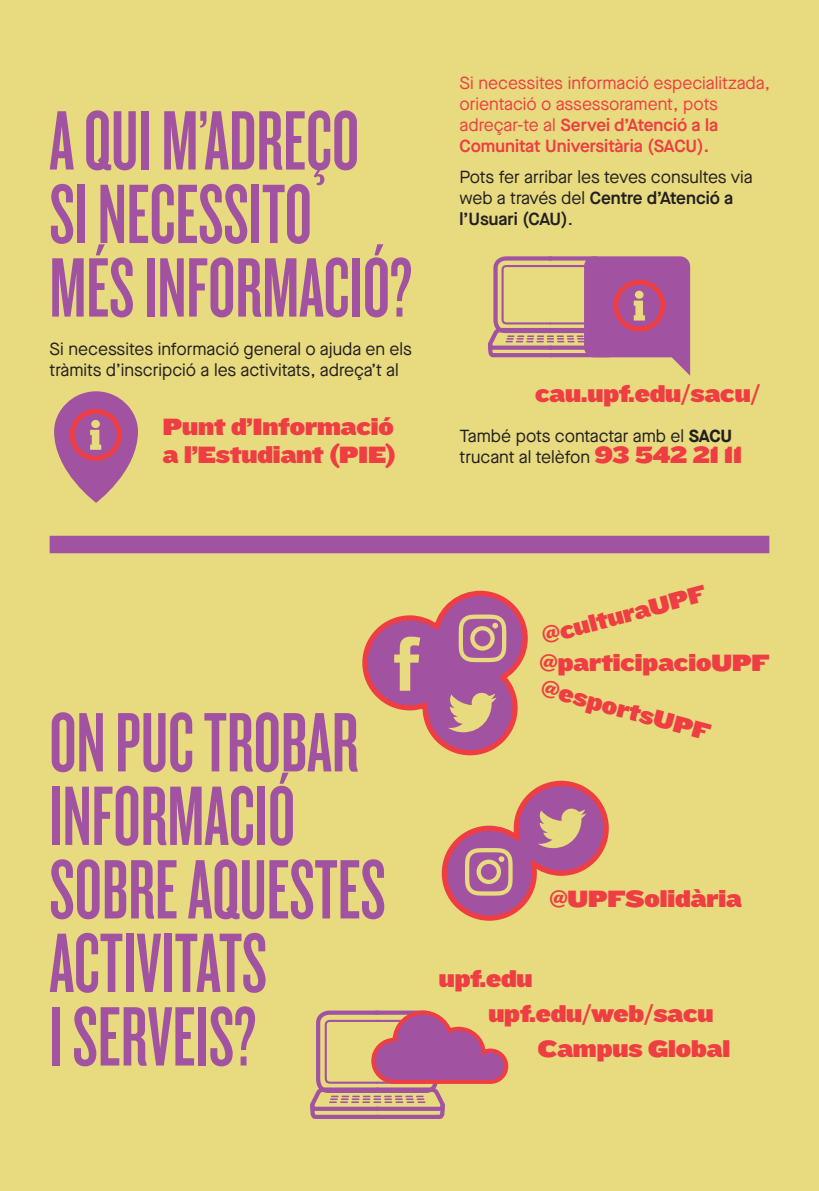
<style>
.page{position:relative;width:819px;height:1191px;background:#e7da7f}
.page>*{position:absolute;margin:0;border:0;box-sizing:border-box;transform-origin:0 0}
.t1{font:87.5px/73.5px "Knockout HTF47 Bantamweight";color:#a153a1}
.t2{font:24.5px/28px "Knockout HTF93 Ultmt Heviwt";color:#ee3d43}
.t3{font:17.5px/21px "Maison Neue";color:#231f20}
.t4{font:17.5px/21px "Maison Neue";color:#ee3d43}
.s1{font-weight:600}
.s2{font-weight:700}
.s3{font-family:"Knockout HTF93 Ultmt Heviwt";font-size:24.5px;color:#ee3d43}
</style>
<div class="page">
<div style="left:50px;top:536px;width:719px;height:17px;background:#a153a1"></div>
<svg style="left:359px;top:588px;width:171px;height:170px;background:#c88e88"></svg>
<svg style="left:439px;top:778px;width:172px;height:145px;background:#cd9785"></svg>
<svg style="left:54px;top:391px;width:84px;height:112px;background:#b27598"></svg>
<svg style="left:70px;top:409px;width:52px;height:52px;background:#bb5884"></svg>
<svg style="left:485px;top:254px;width:205px;height:122px;background:#c3918e"></svg>
<svg style="left:308px;top:1008px;width:202px;height:183px;background:#d5b285"></svg>
<h1 class="t1" style="left:49px;top:105px;width:364px">A QUI M’ADREÇO<br>SI NECESSITO<br>MÉS INFORMACIÓ?</h1>
<p class="t3" style="left:50px;top:338px;width:364px">Si necessites informació general o ajuda en els tràmits d’inscripció a les activitats, adreça’t al</p>
<h2 class="t2" style="left:163px;top:414px;width:235px">Punt d’Informació a l’Estudiant (PIE)</h2>
<p class="t4" style="left:459px;top:73px;width:312px">Si necessites informació especialitzada, orientació o assessorament, pots adreçar-te al <span class="s1">Servei d’Atenció a la Comunitat Universitària (SACU).</span></p>
<p class="t3" style="left:459px;top:167px;width:295px">Pots fer arribar les teves consultes via web a través del <span class="s1">Centre d’Atenció a l’Usuari (CAU)</span>.</p>
<h2 class="t2" style="left:535px;top:380px;width:226px">cau.upf.edu/sacu/</h2>
<p class="t3" style="left:459px;top:425px;width:284px">També pots contactar amb el <span class="s2">SACU </span>trucant al telèfon <span class="s3">93 542 21 11</span></p>
<h1 class="t1" style="left:49px;top:707px;width:338px">ON PUC TROBAR<br>INFORMACIÓ<br>SOBRE AQUESTES<br>ACTIVITATS<br>I SERVEIS?</h1>
<h2 class="t2" style="left:539px;top:623px;width:170px;rotate:-15deg">@culturaUPF</h2>
<h2 class="t2" style="left:539px;top:649px;width:231px">@participacioUPF</h2>
<h2 class="t2" style="left:545px;top:674px;width:176px;rotate:15deg">@esportsUPF</h2>
<h2 class="t2" style="left:549px;top:885px;width:194px">@UPFSolidària</h2>
<h2 class="t2" style="left:438px;top:965px;width:95px">upf.edu</h2>
<h2 class="t2" style="left:488px;top:1000px;width:227px">upf.edu/web/sacu</h2>
<h2 class="t2" style="left:538px;top:1035px;width:194px">Campus Global</h2>
</div>
